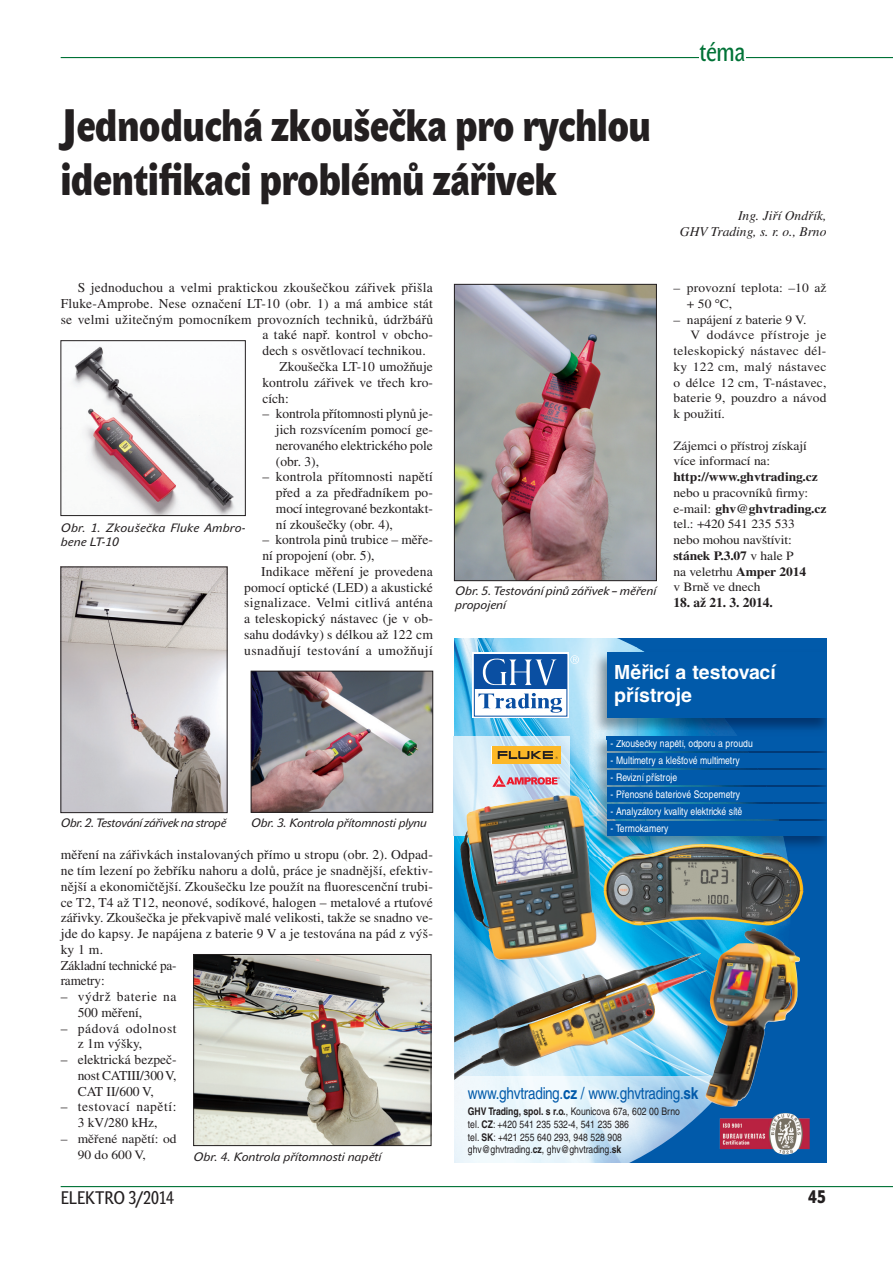
<style>
.page{position:relative;width:893px;height:1264px;background:#fff}
.page>*{position:absolute;margin:0;border:0;box-sizing:border-box;transform-origin:0 0}
.t1{font:45px/54px "John Sans Cond Black CE";color:#231f20}
.t2{font:27px "John Sans Cond Tx NCE";color:#007236}
.t3{font:700 19.5px/23.4px "Helvetica CE";color:#fff}
.t4{font:18px "John Sans Cond Tx NCE";color:#231f20}
.t5{font:18px "John Sans Cond Black SCCE";color:#231f20}
.t6{font:16.5px "Helvetica CE";letter-spacing:-.015em;color:#015aaa;scale:.82 1}
.t7{font:13.5px/15.8px "Times CE";letter-spacing:.01em;color:#231f20;text-align:justify}
.t8{font:13.5px/15.8px "Times CE";letter-spacing:.045em;color:#231f20}
.t9{font:italic 13.5px/15.8px "Times CE";color:#231f20;text-align:right}
.t10{font:13.5px "Times CE";letter-spacing:.035em;color:#231f20}
.t11{font:13.5px/15.8px "Times CE";letter-spacing:.04em;color:#231f20}
.t12{font:700 13.5px "Times CE";letter-spacing:-.01em;color:#231f20}
.t13{font:12.75px/15.8px "Times CE";color:#231f20;scale:1.06 1}
.t14{font:12.75px "Times CE";letter-spacing:.025em;color:#231f20;scale:1.06 1}
.t15{font:700 12.75px "Times CE";letter-spacing:-.01em;color:#231f20;scale:1.06 1}
.t16{font:12.75px "Times CE";letter-spacing:.035em;color:#231f20;scale:1.06 1}
.t17{font:italic 12px/13.5px "John Sans Tx NCE";color:#231f20}
.t18{font:12px "Arial";color:#000}
.t19{font:italic 12px/13.5px "John Sans Tx NCE";letter-spacing:.02em;color:#231f20}
.t20{font:italic 12px "John Sans Tx NCE";letter-spacing:-.02em;color:#231f20;scale:.96 1}
.t21{font:10.5px "Helvetica CE";color:#fff;scale:.82 1}
.t22{font:10.5px/12.6px "Helvetica CE";color:#231f20;scale:.82 1}
.s1{font-family:"Cambria Math"}
.s2{font-weight:700}
</style>
<div class="page">
<hr style="left:61px;top:1186px;width:831px;height:1px;background:#007236">
<hr style="left:61px;top:57px;width:831px;height:1px;background:#007236">
<div style="left:699px;top:47px;width:46px;height:19px;background:#fff"></div>
<img style="left:72px;top:346px;width:171px;height:168px">
<div style="left:61px;top:340px;width:184px;height:176px;border:1px solid #231f20"></div>
<img style="left:63px;top:569px;width:162px;height:242px">
<img style="left:253px;top:673px;width:178px;height:137px">
<div style="left:251px;top:671px;width:182px;height:141px;border:1px solid #231f20"></div>
<img style="left:195px;top:956px;width:234px;height:188px">
<div style="left:193px;top:954px;width:238px;height:192px;border:1px solid #231f20"></div>
<img style="left:456px;top:286px;width:198px;height:293px">
<div style="left:454px;top:284px;width:202px;height:297px;border:1px solid #231f20"></div>
<img style="left:454px;top:638px;width:142px;height:316px">
<svg style="left:596px;top:638px;width:230px;height:524px;background:#4286b7"></svg>
<svg style="left:472px;top:653px;width:97px;height:65px"></svg>
<div style="left:474px;top:655px;width:93px;height:61px;background:#fff"></div>
<div style="left:474px;top:654px;width:93px;height:62px;border:1px solid #0a4fa2"></div>
<div style="left:474px;top:655px;width:93px;height:34px;background:#0a4fa2"></div>
<svg style="left:483px;top:658px;width:74px;height:27px"></svg>
<svg style="left:478px;top:693px;width:84px;height:20px"></svg>
<svg style="left:570px;top:655px;width:9px;height:9px"></svg>
<img style="left:589px;top:739px;width:149px;height:117px">
<img style="left:738px;top:750px;width:88px;height:106px">
<div style="left:606px;top:736px;width:220px;height:14px;background:#015aaa"></div>
<div style="left:606px;top:753px;width:220px;height:14px;background:#015aaa"></div>
<div style="left:606px;top:770px;width:220px;height:14px;background:#015aaa"></div>
<div style="left:606px;top:787px;width:220px;height:14px;background:#015aaa"></div>
<div style="left:606px;top:804px;width:220px;height:14px;background:#015aaa"></div>
<div style="left:606px;top:821px;width:220px;height:14px;background:#015aaa"></div>
<img style="left:589px;top:647px;width:47px;height:83px">
<img style="left:636px;top:647px;width:190px;height:83px">
<img style="left:589px;top:730px;width:144px;height:9px">
<img style="left:733px;top:730px;width:93px;height:6px">
<img style="left:606px;top:736px;width:127px;height:3px">
<div style="left:606px;top:653px;width:220px;height:65px;background:#015aaa"></div>
<img style="left:453px;top:736px;width:116px;height:99px">
<img style="left:454px;top:954px;width:251px;height:126px">
<div style="left:492px;top:746px;width:68px;height:17px;background:#fcb828"></div>
<svg style="left:497px;top:751px;width:60px;height:8px"></svg>
<svg style="left:492px;top:775px;width:67px;height:12px"></svg>
<img style="left:719px;top:1113px;width:90px;height:42px">
<img style="left:460px;top:795px;width:136px;height:165px">
<img style="left:705px;top:928px;width:53px;height:179px">
<img style="left:603px;top:856px;width:188px;height:69px">
<img style="left:788px;top:860px;width:15px;height:56px">
<img style="left:625px;top:844px;width:157px;height:12px">
<h1 class="t1" style="left:61px;top:99px;width:591px">Jednoduchá zkoušečka pro rychlou identifikaci problémů zářivek</h1>
<h2 class="t2" style="left:699px;top:36px;width:47px">téma</h2>
<p class="t9" style="left:680px;top:208px;width:148px">Ing. Jiří Ondřík,<br>GHV Trading, s. r. o., Brno</p>
<p class="t7" style="left:78px;top:280px;width:356px">S jednoduchou a velmi praktickou zkoušečkou zářivek přišla</p>
<p class="t7" style="left:61px;top:295px;width:374px">Fluke-Amprobe. Nese označení LT-10 (obr. 1) a má ambice stát</p>
<p class="t7" style="left:61px;top:311px;width:374px">se velmi užitečným pomocníkem provozních techniků, údržbářů</p>
<p class="t7" style="left:262px;top:327px;width:172px">a také např. kontrol v obcho-</p>
<p class="t7" style="left:262px;top:343px;width:165px">dech s osvětlovací technikou.</p>
<p class="t7" style="left:279px;top:358px;width:155px">Zkoušečka LT-10 umožňuje</p>
<p class="t7" style="left:262px;top:374px;width:172px">kontrolu zářivek ve třech kro-</p>
<p class="t7" style="left:262px;top:390px;width:28px">cích:</p>
<p class="t7" style="left:276px;top:406px;width:158px;text-indent:-14px">– kontrola přítomnosti plynů je&shy;jich rozsvícením pomocí ge&shy;nerovaného elektrického pole (obr. 3),</p>
<p class="t7" style="left:276px;top:469px;width:158px;text-indent:-14px">– kontrola přítomnosti napětí před a za předřadníkem po&shy;mocí integrované bezkontakt&shy;ní zkoušečky (obr. 4),</p>
<p class="t7" style="left:262px;top:532px;width:172px">– kontrola pinů trubice – měře-</p>
<p class="t7" style="left:262px;top:547px;width:114px">ní propojení (obr. 5),</p>
<p class="t7" style="left:261px;top:563px;width:173px">Indikace měření je provedena</p>
<p class="t7" style="left:244px;top:579px;width:190px">pomocí optické (LED) a akustické</p>
<p class="t7" style="left:244px;top:595px;width:190px">signalizace. Velmi citlivá anténa</p>
<p class="t7" style="left:244px;top:610px;width:190px">a teleskopický nástavec (je v ob-</p>
<p class="t7" style="left:244px;top:626px;width:190px">sahu dodávky) s délkou až 122 cm</p>
<p class="t10" style="left:244px;top:642px;width:190px">usnadňují testování a umožňují</p>
<p class="t19" style="left:61px;top:521px;width:186px">Obr. 1. Zkoušečka Fluke Ambro&shy;bene LT-10</p>
<p class="t20" style="left:61px;top:815px;width:174px">Obr. 2. Testování zářivek na stropě</p>
<p class="t17" style="left:251px;top:816px;width:177px">Obr. 3. Kontrola přítomnosti plynu</p>
<p class="t7" style="left:61px;top:847px;width:374px;text-align:left">měření na zářivkách instalovaných přímo u stropu (obr. 2). Odpad&shy;ne tím lezení po žebříku nahoru a dolů, práce je snadnější, efektiv&shy;nější a ekonomičtější. Zkoušečku lze použít na fluorescenční trubi&shy;ce T2, T4 až T12, neonové, sodíkové, halogen – metalové a rtuťové zářivky. Zkoušečka je překvapivě malé velikosti, takže se snadno ve&shy;jde do kapsy. Je napájena z baterie 9 V a je testována na pád z výš&shy;ky 1 m.<br>Základní technické pa-<br>rametry:</p>
<p class="t11" style="left:78px;top:988px;width:100px;text-indent:-17px">– výdrž baterie na<br>500 měření,</p>
<p class="t8" style="left:78px;top:1020px;width:100px;text-indent:-17px">– pádová odolnost z 1m výšky,</p>
<p class="t7" style="left:78px;top:1051px;width:100px;text-indent:-17px">– elektrická bezpeč&shy;nost CATIII/300 V, CAT II/600 V,</p>
<p class="t8" style="left:61px;top:1099px;width:117px;text-align:center">– testovací napětí:<br>3 kV/280 kHz,</p>
<p class="t13" style="left:78px;top:1130px;width:95px;text-indent:-17px">– měřené napětí: od<br>90 do 600 V,</p>
<p class="t17" style="left:194px;top:1150px;width:189px">Obr. 4. Kontrola přítomnosti napětí</p>
<p class="t13" style="left:687px;top:280px;width:133px;text-indent:-14px">– provozní teplota: –10 až + 50 <span class="s1">°</span>C,</p>
<p class="t13" style="left:673px;top:311px;width:127px">– napájení z baterie 9 V.</p>
<p class="t16" style="left:690px;top:328px;width:130px">V dodávce přístroje je</p>
<p class="t14" style="left:673px;top:343px;width:146px">teleskopický nástavec dél-</p>
<p class="t14" style="left:673px;top:359px;width:146px">ky 122 cm, malý nástavec</p>
<p class="t13" style="left:673px;top:374px;width:146px">o délce 12 cm, T-nástavec,</p>
<p class="t13" style="left:673px;top:390px;width:146px">baterie 9, pouzdro a návod</p>
<p class="t13" style="left:673px;top:406px;width:50px">k použití.</p>
<p class="t13" style="left:673px;top:437px;width:127px">Zájemci o přístroj získají více informací na:</p>
<p class="t15" style="left:673px;top:469px;width:137px">http://www.ghvtrading.cz</p>
<p class="t13" style="left:673px;top:485px;width:146px">nebo u pracovníků firmy: e-mail: <span class="s2">ghv@ghvtrading.cz </span>tel.: +420 541 235 533<br>nebo mohou navštívit: <span class="s2">stánek P.3.07</span> v hale P<br>na veletrhu <span class="s2">Amper 2014<br></span>v Brně ve dnech</p>
<p class="t12" style="left:673px;top:595px;width:101px">18. až 21. 3. 2014.</p>
<p class="t18" style="left:458px;top:577px;width:280px">ghv_inzerce_88x126_2011 5.2.2014 14:26 Page 3</p>
<p class="t17" style="left:455px;top:584px;width:203px">Obr. 5. Testování pinů zářivek – měření propojení</p>
<h3 class="t3" style="left:614px;top:660px;width:163px">Měřicí a testovací přístroje</h3>
<p class="t21" style="left:610px;top:737px;width:175px">- Zkoušečky napětí, odporu a proudu</p>
<p class="t21" style="left:610px;top:754px;width:159px">- Multimetry a klešťové multimetry</p>
<p class="t21" style="left:610px;top:771px;width:83px">- Revizní přístroje</p>
<p class="t21" style="left:610px;top:788px;width:160px">- Přenosné bateriové Scopemetry</p>
<p class="t21" style="left:610px;top:805px;width:162px">- Analyzátory kvality elektrické sítě</p>
<p class="t21" style="left:610px;top:822px;width:72px">- Termokamery</p>
<p class="t6" style="left:468px;top:1083px;width:282px">www.ghvtrading.<span class="s2">cz</span> / www.ghvtrading.<span class="s2">sk</span></p>
<p class="t22" style="left:468px;top:1105px;width:260px"><span class="s2">GHV Trading, spol. s r.o.</span>, Kounicova 67a, 602 00 Brno tel. <span class="s2">CZ</span>: +420 541 235 532-4, 541 235 386<br>tel. <span class="s2">SK</span>: +421 255 640 293, 948 528 908 ghv@ghvtrading.<span class="s2">cz</span>, ghv@ghvtrading.<span class="s2">sk</span></p>
<h3 class="t4" style="left:61px;top:1187px;width:115px">ELEKTRO 3/2014</h3>
<h3 class="t5" style="left:808px;top:1186px;width:19px">45</h3>
</div>
